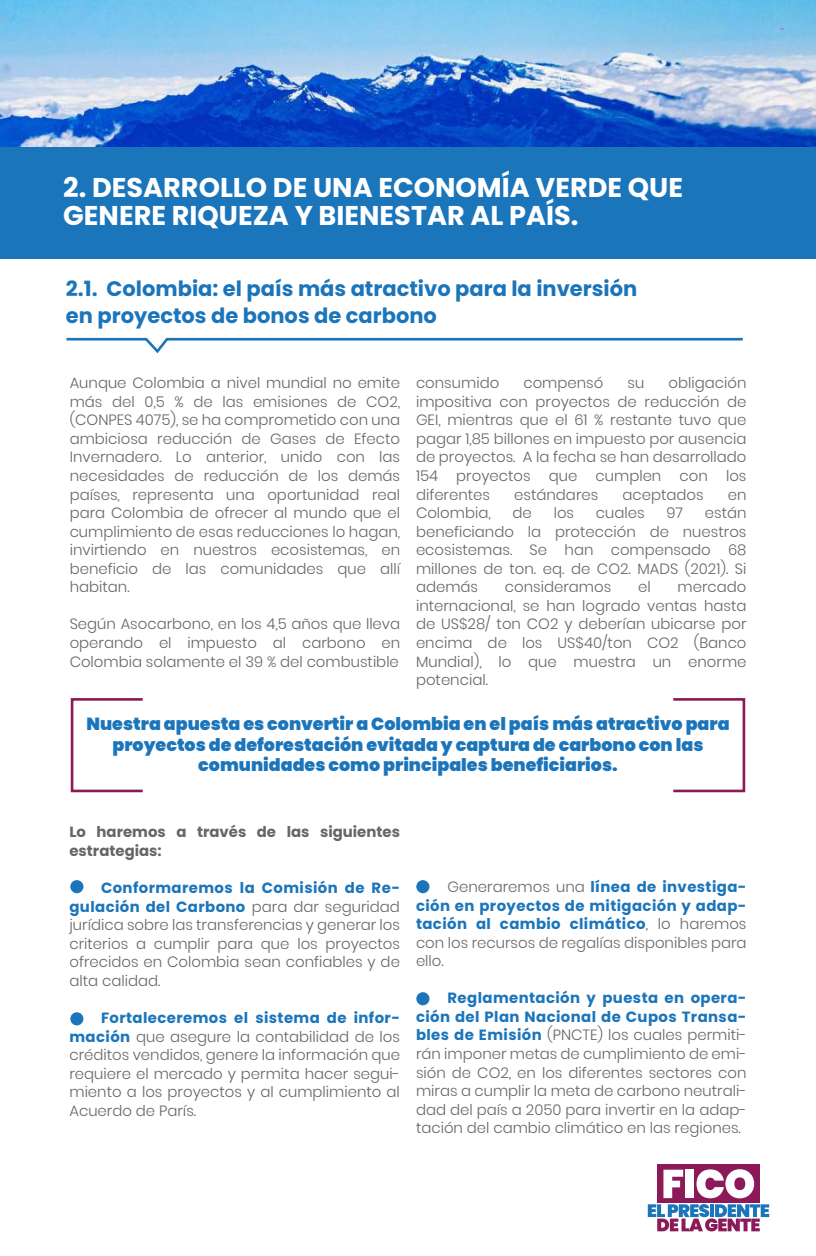
<style>
.page{position:relative;width:816px;height:1256px;background:#fff}
.page>*{position:absolute;margin:0;border:0;box-sizing:border-box;transform-origin:0 0}
.t1{font:700 27.12px/27.3px "Poppins";color:#fff}
.t2{font:700 21px/27.3px "Poppins";color:#1b75bb}
.t3{font:900 17.5px/20.1px "Poppins";color:#1b75bb;text-align:center}
.t4{font:300 14.88px/18.6px "Poppins";color:#666;text-align:justify}
.t5{font:700 14.88px/18.6px "Poppins";letter-spacing:.025em;color:#1b75bb;text-align:justify}
.t6{font:700 14.88px/18.6px "Poppins";color:#666}
.s1{font-weight:700;color:#1b75bb}
.s2{font-weight:300;color:#666}
</style>
<div class="page">
<img style="left:0;top:0;width:816px;height:147px">
<div style="left:70px;top:880px;width:13px;height:13px;background:#1b75bb;border-radius:50%"></div>
<div style="left:416px;top:880px;width:13px;height:13px;background:#1b75bb;border-radius:50%"></div>
<div style="left:416px;top:992px;width:13px;height:13px;background:#1b75bb;border-radius:50%"></div>
<div style="left:70px;top:1012px;width:13px;height:13px;background:#1b75bb;border-radius:50%"></div>
<div style="left:0;top:147px;width:816px;height:112px;background:#1b75bb"></div>
<svg style="left:66px;top:337px;width:677px;height:17px"></svg>
<div style="left:71px;top:698px;width:73px;height:94px;border:3px solid #8c1a58"></div>
<div style="left:672px;top:698px;width:73px;height:94px;border:3px solid #8c1a58"></div>
<div style="left:657px;top:1164px;width:103px;height:38px;background:#8c1a58"></div>
<svg style="left:663px;top:1170px;width:20px;height:28px"></svg>
<div style="left:685px;top:1170px;width:9px;height:28px;background:#fff"></div>
<svg style="left:696px;top:1169px;width:58px;height:29px"></svg>
<svg style="left:647px;top:1204px;width:122px;height:27px"></svg>
<h1 class="t1" style="left:63px;top:174px;width:621px">2. DESARROLLO DE UNA ECONOMÍA VERDE QUE<br>GENERE RIQUEZA Y BIENESTAR AL PAÍS.</h1>
<h2 class="t2" style="left:66px;top:275px;width:573px">2.1. Colombia: el país más atractivo para la inversión en proyectos de bonos de carbono</h2>
<p class="t4" style="left:70px;top:374px;width:332px">Aunque Colombia a nivel mundial no emite más del 0,5 % de las emisiones de CO2, (CONPES 4075), se ha comprometido con una ambiciosa reducción de Gases de Efecto Invernadero. Lo anterior, unido con las necesidades de reducción de los demás países, representa una oportunidad real para Colombia de ofrecer al mundo que el cumplimiento de esas reducciones lo hagan, invirtiendo en nuestros ecosistemas, en beneficio de las comunidades que allí habitan.</p>
<p class="t4" style="left:70px;top:615px;width:332px">Según Asocarbono, en los 4,5 años que lleva operando el impuesto al carbono en Colombia solamente el 39 % del combustible</p>
<p class="t4" style="left:416px;top:374px;width:332px;text-indent:253px">obligación impositiva con proyectos de reducción de GEI, mientras que el 61 % restante tuvo que pagar 1,85 billones en impuesto por ausencia de proyectos. A la fecha se han desarrollado 154 proyectos que cumplen con los diferentes</p>
<p class="t4" style="left:416px;top:374px;width:85px">consumido</p>
<p class="t4" style="left:523px;top:374px;width:81px">compensó</p>
<p class="t4" style="left:627px;top:374px;width:18px">su</p>
<p class="t4" style="left:514px;top:485px;width:86px">estándares</p>
<p class="t4" style="left:622px;top:485px;width:83px">aceptados</p>
<p class="t4" style="left:727px;top:485px;width:20px">en</p>
<p class="t4" style="left:416px;top:504px;width:332px;text-indent:289px">están beneficiando la protección de nuestros ecosistemas. Se han compensado 68 millones de ton. eq. de CO2. MADS (2021). Si además</p>
<p class="t4" style="left:416px;top:504px;width:76px">Colombia,</p>
<p class="t4" style="left:512px;top:504px;width:21px">de</p>
<p class="t4" style="left:553px;top:504px;width:22px">los</p>
<p class="t4" style="left:596px;top:504px;width:50px">cuales</p>
<p class="t4" style="left:666px;top:504px;width:18px">97</p>
<p class="t4" style="left:505px;top:578px;width:108px">consideramos</p>
<p class="t4" style="left:638px;top:578px;width:14px">el</p>
<p class="t4" style="left:416px;top:578px;width:332px;text-indent:262px">mercado internacional, se han logrado ventas hasta de US$28/ ton CO2 y deberían ubicarse por encima de los US$40/ton CO2 (Banco Mundial), lo que muestra un enorme potencial.</p>
<p class="t3" style="left:86px;top:714px;width:644px">Nuestra apuesta es convertir a Colombia en el país más atractivo para proyectos de deforestación evitada y captura de carbono con las comunidades como principales beneficiarios.</p>
<p class="t6" style="left:69px;top:823px;width:332px">Lo haremos a través de las siguientes estrategias:</p>
<p class="t4" style="left:69px;top:879px;width:332px;text-indent:32px"><span class="s1">Conformaremos la Comisión de Re&shy;gulación del Carbono</span> para dar seguridad jurídica sobre las transferencias y generar los criterios a cumplir para que los proyectos ofrecidos en Colombia sean confiables y de alta calidad.</p>
<p class="t4" style="left:69px;top:1008px;width:332px;text-indent:32px"><span class="s1">Fortaleceremos el sistema de infor&shy;mación</span> que asegure la contabilidad de los créditos vendidos, genere la información que requiere el mercado y permita hacer segui&shy;miento a los proyectos y al cumplimiento al Acuerdo de París.</p>
<p class="t5" style="left:416px;top:877px;width:332px;text-indent:31px"><span class="s2">Generaremos una</span> línea de investiga&shy;ción en proyectos de mitigación y adap&shy;tación al cambio climático<span class="s2">, lo haremos con los recursos de regalías disponibles para ello.</span></p>
<p class="t4" style="left:416px;top:989px;width:332px;text-indent:32px"><span class="s1">Reglamentación y puesta en opera&shy;ción del Plan Nacional de Cupos Transa&shy;bles de Emisión</span> (PNCTE) los cuales permiti&shy;rán imponer metas de cumplimiento de emi&shy;sión de CO2, en los diferentes sectores con miras a cumplir la meta de carbono neutrali&shy;dad del país a 2050 para invertir en la adap&shy;tación del cambio climático en las regiones.</p>
</div>
